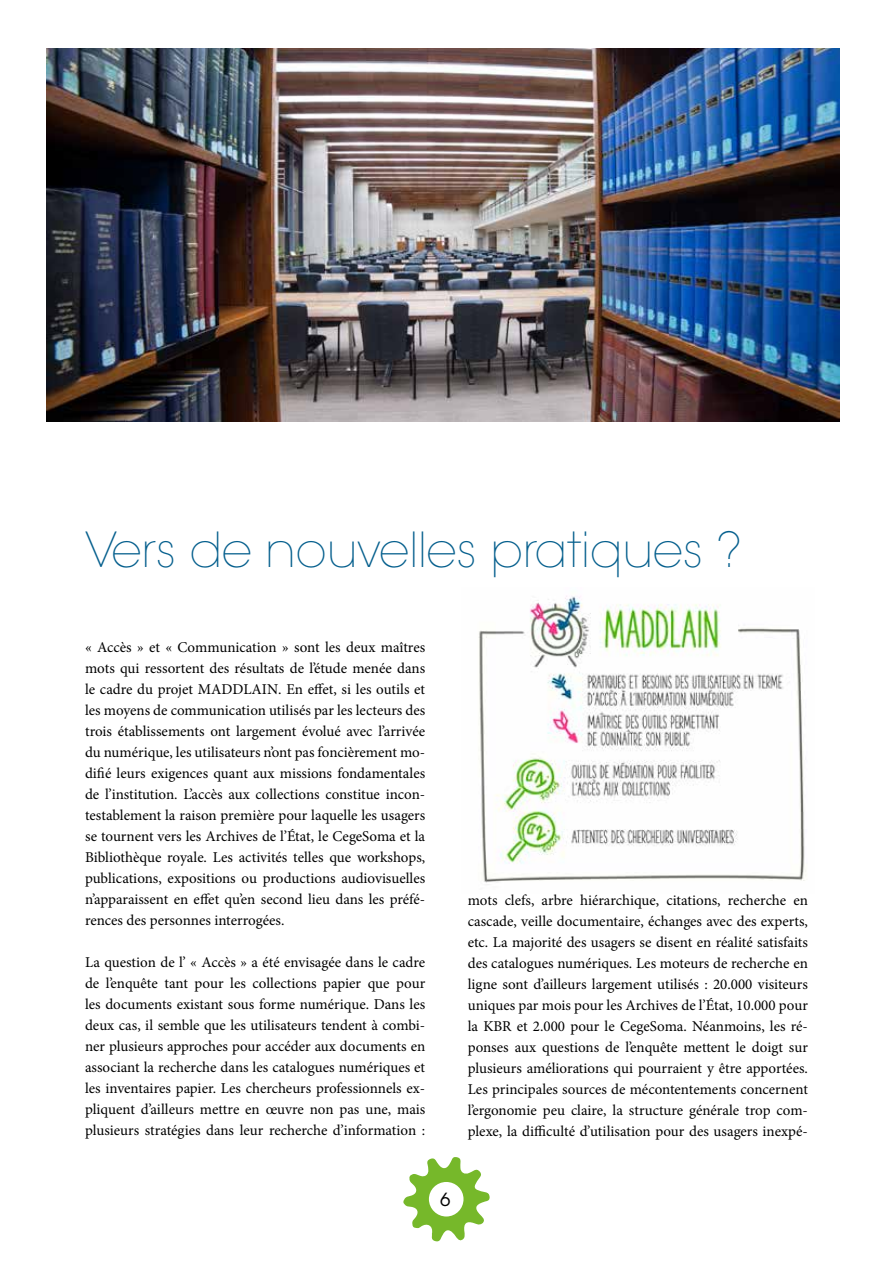
<style>
.page{position:relative;width:893px;height:1263px;background:#fff}
.page>*{position:absolute;margin:0;border:0;box-sizing:border-box;transform-origin:0 0}
.t1{font:200 48px "ITC Avant Garde Std";color:#055f8d}
.t2{font:18px "ITC Avant Garde Std";color:#000}
.t3{font:15px/21px "Minion Pro";color:#000;text-align:justify}
</style>
<div class="page">
<img style="left:47px;top:49px;width:792px;height:373px">
<img style="left:479px;top:596px;width:327px;height:287px">
<svg style="left:403px;top:1157px;width:87px;height:85px"></svg>
<h1 class="t1" style="left:85px;top:522px;width:659px">Vers de nouvelles pratiques ?</h1>
<p class="t3" style="left:85px;top:637px;width:342px">« Accès » et « Communication » sont les deux maîtres mots qui ressortent des résultats de l’étude menée dans le cadre du projet MADDLAIN. En effet, si les outils et les moyens de communication utilisés par les lecteurs des trois établissements ont largement évolué avec l’arrivée du numérique, les utilisateurs n’ont pas foncièrement mo&shy;difié leurs exigences quant aux missions fondamentales de l’institution. L’accès aux collections constitue incon&shy;testablement la raison première pour laquelle les usagers se tournent vers les Archives de l’État, le CegeSoma et la Bibliothèque royale. Les activités telles que workshops, publications, expositions ou productions audiovisuelles n’apparaissent en effet qu’en second lieu dans les préfé&shy;rences des personnes interrogées.</p>
<p class="t3" style="left:85px;top:952px;width:342px">La question de l’ « Accès » a été envisagée dans le cadre de l’enquête tant pour les collections papier que pour les documents existant sous forme numérique. Dans les deux cas, il semble que les utilisateurs tendent à combi&shy;ner plusieurs approches pour accéder aux documents en associant la recherche dans les catalogues numériques et les inventaires papier. Les chercheurs professionnels ex&shy;pliquent d’ailleurs mettre en œuvre non pas une, mais plusieurs stratégies dans leur recherche d’information :</p>
<p class="t3" style="left:468px;top:890px;width:342px">mots clefs, arbre hiérarchique, citations, recherche en cascade, veille documentaire, échanges avec des experts, etc. La majorité des usagers se disent en réalité satisfaits des catalogues numériques. Les moteurs de recherche en ligne sont d’ailleurs largement utilisés : 20.000 visiteurs uniques par mois pour les Archives de l’État, 10.000 pour la KBR et 2.000 pour le CegeSoma. Néanmoins, les ré&shy;ponses aux questions de l’enquête mettent le doigt sur plusieurs améliorations qui pourraient y être apportées.<br>Les principales sources de mécontentements concernent l’ergonomie peu claire, la structure générale trop com&shy;plexe, la difficulté d’utilisation pour des usagers inexpé-</p>
<p class="t2" style="left:440px;top:1188px;width:12px">6</p>
</div>
